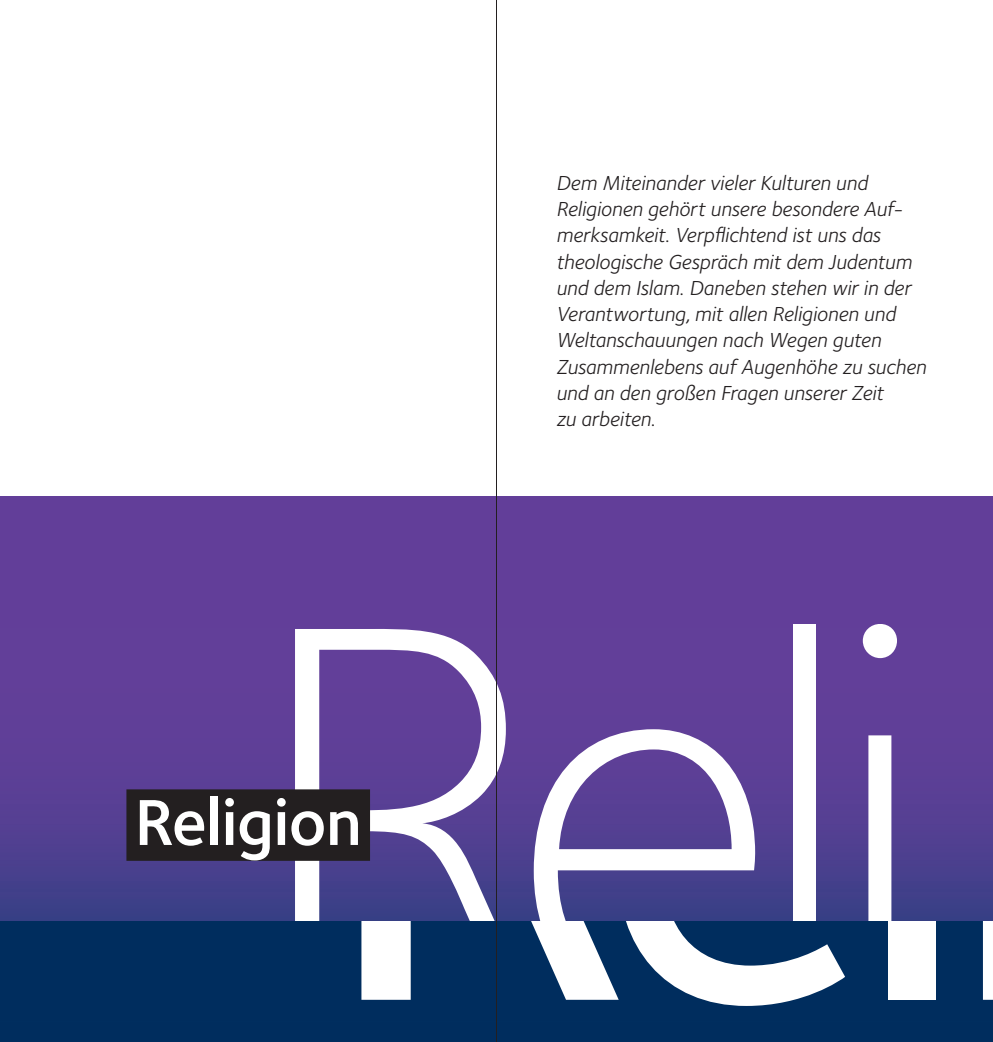
<style>
.page{position:relative;width:993px;height:1042px;background:#fff}
.page>*{position:absolute;margin:0;border:0;box-sizing:border-box;transform-origin:0 0}
.t1{font:300 560px "Foundry Sterling";color:#fff}
.t2{font:500 560px "Foundry Sterling";color:#fff}
.t3{font:600 67.2px "Foundry Sterling";letter-spacing:-.01em;color:#fff}
.t4{font:italic 21px/26.2px "Foundry Sterling";letter-spacing:-.005em;color:#231f20}
</style>
<div class="page">
<div style="left:0;top:496px;width:992px;height:256px;background:#623e99"></div>
<div style="left:0;top:922px;width:992px;height:120px;background:#002d5e"></div>
<svg style="left:0;top:752px;width:992px;height:170px;background:#4e3f8f"></svg>
<div style="left:126px;top:789px;width:244px;height:72px;background:#231f20"></div>
<hr style="left:496px;top:0;width:1px;height:1042px;background:#231f20">
<p class="t4" style="left:556px;top:170px;width:371px">Dem Miteinander vieler Kulturen und Religionen gehört unsere besondere Auf&shy;merksamkeit. Verpflichtend ist uns das theologische Gespräch mit dem Judentum und dem Islam. Daneben stehen wir in der Verantwortung, mit allen Religionen und Weltanschauungen nach Wegen guten Zusammenlebens auf Augenhöhe zu suchen und an den großen Fragen unserer Zeit<br>zu arbeiten.</p>
<h1 class="t2" style="left:316px;top:485px;width:658px">Rel</h1>
<h1 class="t1" style="left:246px;top:494px;width:687px">Reli</h1>
<h2 class="t3" style="left:135px;top:782px;width:228px">Religion</h2>
</div>
